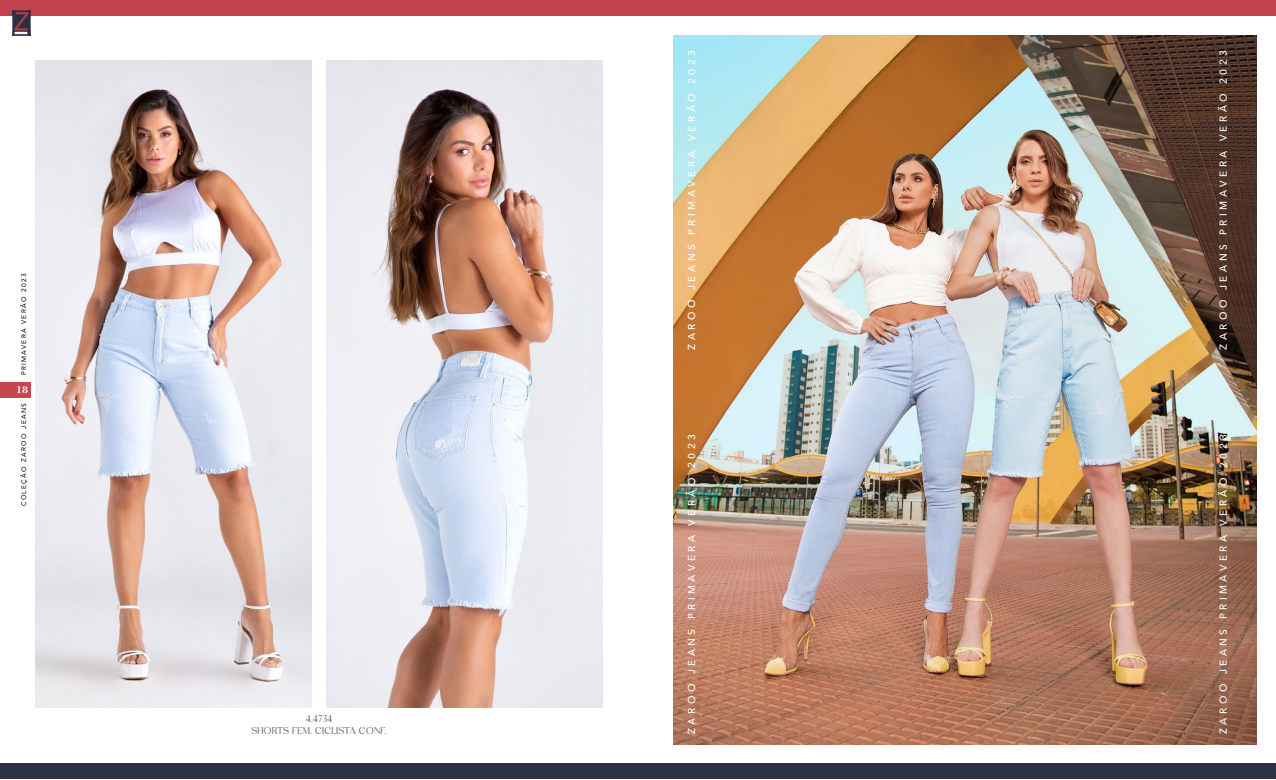
<style>
.page{position:relative;width:1276px;height:780px;background:#fff}
.page>*{position:absolute;margin:0;border:0;box-sizing:border-box;transform-origin:0 0}
.t1{font:500 10px "Avenir Next LT Pro";letter-spacing:.35em;color:#fff}
.t2{font:10px/12px "Nelphim";letter-spacing:.025em;color:#71706f;text-align:center}
.t3{font:700 10px "Bodoni BT";color:#fff}
.t4{font:6.62px "Avenir";letter-spacing:.2em;color:#000}
</style>
<div class="page">
<div style="left:0;top:0;width:1276px;height:16px;background:#c1424d"></div>
<div style="left:0;top:762px;width:1276px;height:16px;background:#2e3344"></div>
<img style="left:326px;top:60px;width:276px;height:647px">
<img style="left:673px;top:35px;width:583px;height:709px">
<img style="left:35px;top:60px;width:277px;height:647px">
<div style="left:0;top:382px;width:30px;height:16px;background:#c64550"></div>
<img style="left:12px;top:11px;width:18px;height:24px">
<p class="t4" style="left:20px;top:375px;width:103px;rotate:-90deg">PRIMAVERA VERÃO 2023</p>
<p class="t3" style="left:16px;top:384px;width:14px">18</p>
<p class="t4" style="left:20px;top:506px;width:105px;rotate:-90deg">COLEÇÃO ZAROO JEANS</p>
<p class="t2" style="left:251px;top:712px;width:136px">4.4734<br>SHORTS FEM. CICLISTA CONF.</p>
<p class="t1" style="left:685px;top:349px;width:301px;rotate:-90deg">ZAROO JEANS PRIMAVERA VERÃO 2023</p>
<p class="t1" style="left:1217px;top:349px;width:301px;rotate:-90deg">ZAROO JEANS PRIMAVERA VERÃO 2023</p>
<p class="t1" style="left:685px;top:734px;width:301px;rotate:-90deg">ZAROO JEANS PRIMAVERA VERÃO 2023</p>
<p class="t1" style="left:1217px;top:734px;width:301px;rotate:-90deg">ZAROO JEANS PRIMAVERA VERÃO 2023</p>
</div>
